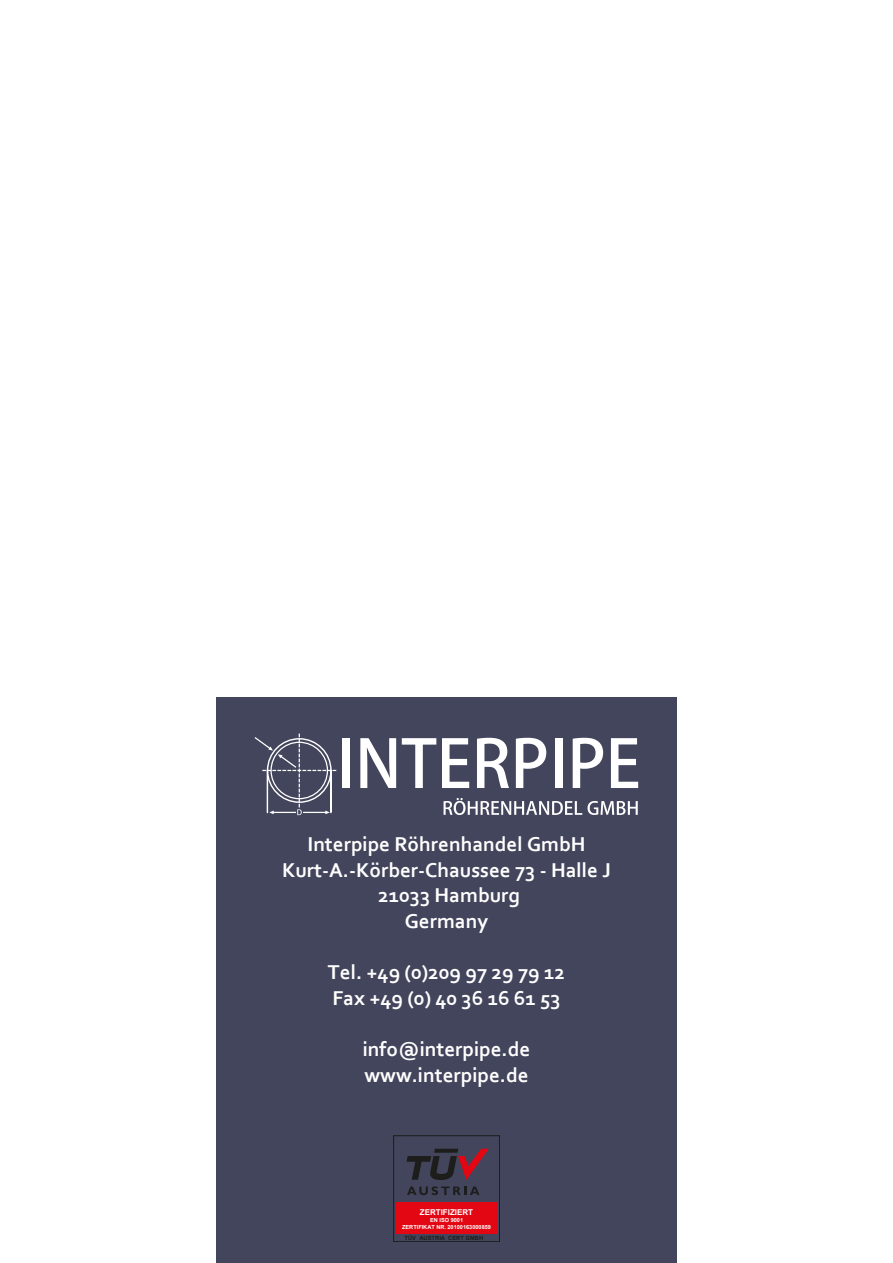
<style>
.page{position:relative;width:893px;height:1263px;background:#fff}
.page>*{position:absolute;margin:0;border:0;box-sizing:border-box;transform-origin:0 0}
.t1{font:700 21px/25.7px "Corbel";color:#fefefe}
.t2{font:700 7.95px "Arial";color:#fff}
.t3{font:700 5.85px "Arial";color:#1d1d1b}
.t4{font:700 5.55px "Arial";color:#fff}
</style>
<div class="page">
<div style="left:216px;top:697px;width:461px;height:566px;background:#42455b"></div>
<div style="left:342px;top:738px;width:8px;height:50px;background:#fff"></div>
<svg style="left:360px;top:738px;width:36px;height:50px"></svg>
<svg style="left:402px;top:738px;width:34px;height:50px"></svg>
<svg style="left:442px;top:738px;width:27px;height:50px"></svg>
<svg style="left:477px;top:738px;width:32px;height:50px"></svg>
<svg style="left:516px;top:738px;width:30px;height:50px"></svg>
<div style="left:555px;top:738px;width:7px;height:50px;background:#fff"></div>
<svg style="left:573px;top:738px;width:30px;height:50px"></svg>
<svg style="left:611px;top:738px;width:27px;height:50px"></svg>
<svg style="left:444px;top:798px;width:194px;height:17px"></svg>
<svg style="left:254px;top:734px;width:82px;height:81px"></svg>
<div style="left:393px;top:1135px;width:107px;height:107px;border:1px solid #1d1d1b"></div>
<div style="left:396px;top:1202px;width:102px;height:31px;background:#e30613"></div>
<svg style="left:407px;top:1149px;width:82px;height:31px"></svg>
<svg style="left:407px;top:1186px;width:73px;height:9px"></svg>
<p class="t1" style="left:282px;top:833px;width:330px;text-align:center">Interpipe Röhrenhandel GmbH<br>Kurt-A.-Körber-Chaussee 73 - Halle J<br>21033 Hamburg<br>Germany</p>
<p class="t1" style="left:328px;top:961px;width:238px">Tel. +49 (0)209 97 29 79 12<br>Fax +49 (0) 40 36 16 61 53</p>
<p class="t1" style="left:363px;top:1038px;width:169px">info@interpipe.de www.interpipe.de</p>
<p class="t2" style="left:420px;top:1209px;width:55px">ZERTIFIZIERT</p>
<p class="t3" style="left:405px;top:1235px;width:80px">TÜV AUSTRIA CERT GMBH</p>
<p class="t4" style="left:430px;top:1218px;width:34px">EN ISO 9001</p>
<p class="t4" style="left:402px;top:1225px;width:90px">ZERTIFIKAT NR. 20100163000859</p>
</div>
